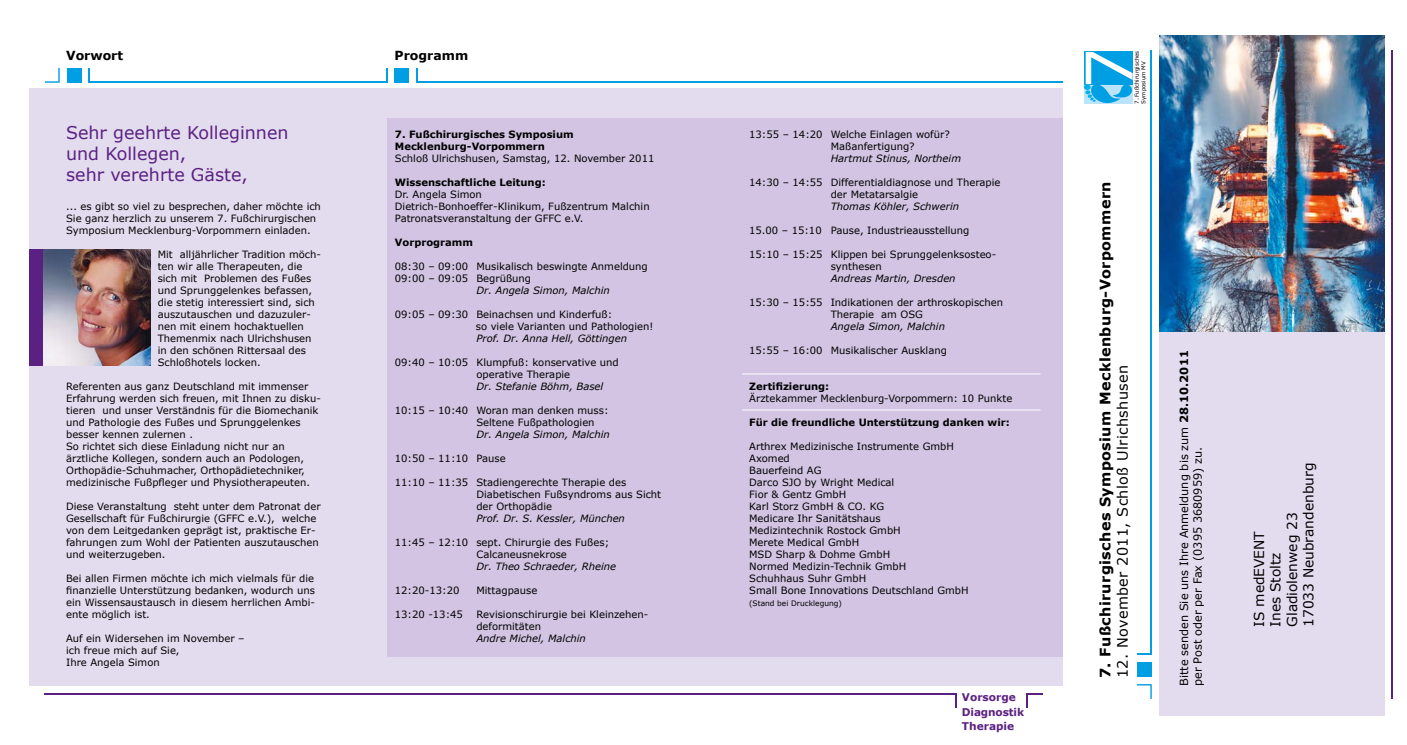
<style>
.page{position:relative;width:1407px;height:745px;background:#fff}
.page>*{position:absolute;margin:0;border:0;box-sizing:border-box;transform-origin:0 0}
.t1{font:17.5px/21px "Verdana";color:#5b2182}
.t2{font:700 14.38px "Verdana";letter-spacing:.025em;color:#000}
.t3{font:14.38px "Verdana";letter-spacing:.025em;color:#000}
.t4{font:13.75px/16.5px "Verdana";color:#000}
.t5{font:700 12.5px "Verdana";color:#000}
.t6{font:11.25px/13.5px "Verdana";color:#000}
.t7{font:700 10.62px/14.4px "Verdana";color:#5b2182}
.t8{font:10px/12px "Verdana";color:#000}
.t9{font:italic 10px "Verdana";color:#000}
.t10{font:700 10px/12px "Verdana";color:#000}
.t11{font:7.5px "Verdana";color:#000}
.t12{font:5.5px/6.6px "Verdana";color:#000}
.s1{font-weight:700}
</style>
<div class="page">
<svg style="left:416px;top:68px;width:2px;height:13px"></svg>
<hr style="left:416px;top:81px;width:647px;height:2px;background:#009ee3">
<div style="left:394px;top:68px;width:15px;height:15px;background:#009ee3"></div>
<svg style="left:386px;top:68px;width:1px;height:13px"></svg>
<svg style="left:89px;top:68px;width:1px;height:13px"></svg>
<hr style="left:89px;top:81px;width:298px;height:2px;background:#009ee3">
<svg style="left:45px;top:68px;width:15px;height:15px"></svg>
<div style="left:67px;top:68px;width:15px;height:15px;background:#009ee3"></div>
<div style="left:30px;top:89px;width:1033px;height:596px;background:#e3dcee"></div>
<hr style="left:44px;top:692px;width:912px;height:2px;background:#5b2182">
<svg style="left:955px;top:692px;width:1px;height:15px"></svg>
<svg style="left:1026px;top:693px;width:17px;height:14px"></svg>
<div style="left:387px;top:118px;width:676px;height:538px;background:#d2c4e2"></div>
<hr style="left:742px;top:373px;width:298px;height:1px;background:#fff">
<hr style="left:742px;top:409px;width:298px;height:1px;background:#fff">
<div style="left:30px;top:249px;width:14px;height:117px;background:#5b2182"></div>
<img style="left:44px;top:249px;width:107px;height:117px">
<hr style="left:1391px;top:51px;width:2px;height:647px;background:#5b2182">
<div style="left:1159px;top:36px;width:225px;height:679px;background:#e3dcee"></div>
<svg style="left:1137px;top:653px;width:13px;height:1px"></svg>
<hr style="left:1150px;top:50px;width:1px;height:604px;background:#009ee3">
<svg style="left:1137px;top:684px;width:15px;height:14px"></svg>
<div style="left:1137px;top:661px;width:15px;height:15px;background:#009ee3"></div>
<img style="left:1159px;top:36px;width:225px;height:295px">
<div style="left:1084px;top:84px;width:48px;height:20px;background:#bbe3fa"></div>
<div style="left:1084px;top:51px;width:48px;height:33px;background:#009ee3"></div>
<svg style="left:1084px;top:52px;width:48px;height:51px"></svg>
<p class="t5" style="left:66px;top:47px;width:59px">Vorwort</p>
<p class="t5" style="left:394px;top:47px;width:75px">Programm</p>
<h1 class="t1" style="left:66px;top:122px;width:224px">Sehr geehrte Kolleginnen und Kollegen,<br>sehr verehrte Gäste,</h1>
<p class="t8" style="left:66px;top:200px;width:256px">... es gibt so viel zu besprechen, daher möchte ich<br>Sie ganz herzlich zu unserem 7. Fußchirurgischen<br>Symposium Mecklenburg-Vorpommern einladen.</p>
<p class="t8" style="left:158px;top:248px;width:165px">Mit alljährlicher Tradition möch&shy;ten wir alle Therapeuten, die sich mit Problemen des Fußes und Sprunggelenkes befassen, die stetig interessiert sind, sich auszutauschen und dazuzuler&shy;nen mit einem hochaktuellen<br>Themenmix nach Ulrichshusen in den schönen Rittersaal des<br>Schloßhotels locken.</p>
<p class="t8" style="left:66px;top:380px;width:256px">Referenten aus ganz Deutschland mit immenser Erfahrung werden sich freuen, mit Ihnen zu disku&shy;tieren und unser Verständnis für die Biomechanik und Pathologie des Fußes und Sprunggelenkes besser kennen zulernen .<br>So richtet sich diese Einladung nicht nur an ärztliche Kollegen, sondern auch an Podologen, Orthopädie-Schuhmacher, Orthopädietechniker, medizinische Fußpfleger und Physiotherapeuten.</p>
<p class="t8" style="left:66px;top:500px;width:256px">Diese Veranstaltung steht unter dem Patronat der Gesellschaft für Fußchirurgie (GFFC e.V.), welche von dem Leitgedanken geprägt ist, praktische Er&shy;fahrungen zum Wohl der Patienten auszutauschen und weiterzugeben.</p>
<p class="t8" style="left:66px;top:572px;width:250px;text-align:justify">Bei allen Firmen möchte ich mich vielmals für die finanzielle Unterstützung bedanken, wodurch uns ein Wissensaustausch in diesem herrlichen Ambi&shy;ente möglich ist.</p>
<p class="t8" style="left:66px;top:632px;width:180px">Auf ein Widersehen im November – ich freue mich auf Sie,<br>Ihre Angela Simon</p>
<p class="t10" style="left:395px;top:128px;width:180px">7. Fußchirurgisches Symposium<br>Mecklenburg-Vorpommern</p>
<p class="t8" style="left:395px;top:152px;width:261px">Schloß Ulrichshusen, Samstag, 12. November 2011</p>
<p class="t10" style="left:395px;top:176px;width:152px">Wissenschaftliche Leitung:</p>
<p class="t8" style="left:395px;top:188px;width:256px">Dr. Angela Simon<br>Dietrich-Bonhoeffer-Klinikum, Fußzentrum Malchin<br>Patronatsveranstaltung der GFFC e.V.</p>
<p class="t10" style="left:395px;top:236px;width:80px">Vorprogramm</p>
<p class="t8" style="left:395px;top:260px;width:254px">08:30 – 09:00 Musikalisch beswingte Anmeldung<br>09:00 – 09:05 Begrüßung</p>
<p class="t9" style="left:476px;top:284px;width:135px">Dr. Angela Simon, Malchin</p>
<p class="t8" style="left:476px;top:308px;width:179px;text-indent:-81px">09:05 – 09:30 Beinachsen und Kinderfuß:<br>so viele Varianten und Pathologien!</p>
<p class="t9" style="left:476px;top:332px;width:152px">Prof. Dr. Anna Hell, Göttingen</p>
<p class="t8" style="left:476px;top:356px;width:144px;text-indent:-81px">09:40 – 10:05 Klumpfuß: konservative und operative Therapie</p>
<p class="t9" style="left:476px;top:380px;width:128px">Dr. Stefanie Böhm, Basel</p>
<p class="t8" style="left:476px;top:404px;width:134px;text-indent:-82px">10:15 – 10:40 Woran man denken muss:<br>Seltene Fußpathologien</p>
<p class="t9" style="left:476px;top:428px;width:135px">Dr. Angela Simon, Malchin</p>
<p class="t8" style="left:395px;top:452px;width:112px">10:50 – 11:10 Pause</p>
<p class="t8" style="left:476px;top:476px;width:186px;text-indent:-82px">11:10 – 11:35 Stadiengerechte Therapie des<br>Diabetischen Fußsyndroms aus Sicht der Orthopädie</p>
<p class="t9" style="left:476px;top:512px;width:150px">Prof. Dr. S. Kessler, München</p>
<p class="t8" style="left:476px;top:536px;width:134px;text-indent:-82px">11:45 – 12:10 sept. Chirurgie des Fußes;<br>Calcaneusnekrose</p>
<p class="t9" style="left:476px;top:560px;width:141px">Dr. Theo Schraeder, Rheine</p>
<p class="t8" style="left:395px;top:584px;width:66px">12:20-13:20</p>
<p class="t8" style="left:476px;top:584px;width:63px">Mittagpause</p>
<p class="t8" style="left:395px;top:608px;width:70px">13:20 -13:45</p>
<p class="t8" style="left:476px;top:608px;width:172px">Revisionschirurgie bei Kleinzehen&shy;deformitäten</p>
<p class="t9" style="left:476px;top:632px;width:111px">Andre Michel, Malchin</p>
<p class="t8" style="left:831px;top:128px;width:121px;text-indent:-82px">13:55 – 14:20 Welche Einlagen wofür?<br>Maßanfertigung?</p>
<p class="t9" style="left:831px;top:152px;width:132px">Hartmut Stinus, Northeim</p>
<p class="t8" style="left:749px;top:176px;width:253px;text-align:center">14:30 – 14:55 Differentialdiagnose und Therapie der Metatarsalgie</p>
<p class="t9" style="left:831px;top:200px;width:130px">Thomas Köhler, Schwerin</p>
<p class="t8" style="left:749px;top:224px;width:222px">15.00 – 15:10 Pause, Industrieausstellung</p>
<p class="t8" style="left:831px;top:248px;width:166px;text-indent:-82px">15:10 – 15:25 Klippen bei Sprunggelenksosteo&shy;synthesen</p>
<p class="t9" style="left:831px;top:272px;width:126px">Andreas Martin, Dresden</p>
<p class="t8" style="left:749px;top:296px;width:255px;text-align:center">15:30 – 15:55 Indikationen der arthroskopischen<br>Therapie am OSG</p>
<p class="t9" style="left:831px;top:320px;width:116px">Angela Simon, Malchin</p>
<p class="t8" style="left:749px;top:344px;width:199px">15:55 – 16:00 Musikalischer Ausklang</p>
<p class="t10" style="left:749px;top:380px;width:82px">Zertifizierung:</p>
<p class="t8" style="left:749px;top:392px;width:265px">Ärztekammer Mecklenburg-Vorpommern: 10 Punkte</p>
<p class="t10" style="left:749px;top:416px;width:262px">Für die freundliche Unterstützung danken wir:</p>
<p class="t8" style="left:749px;top:440px;width:221px">Arthrex Medizinische Instrumente GmbH<br>Axomed<br>Bauerfeind AG<br>Darco SJO by Wright Medical<br>Fior &amp; Gentz GmbH<br>Karl Storz GmbH &amp; CO. KG<br>Medicare Ihr Sanitätshaus<br>Medizintechnik Rostock GmbH<br>Merete Medical GmbH<br>MSD Sharp &amp; Dohme GmbH<br>Normed Medizin-Technik GmbH<br>Schuhhaus Suhr GmbH<br>Small Bone Innovations Deutschland GmbH</p>
<p class="t11" style="left:749px;top:598px;width:94px">(Stand bei Drucklegung)</p>
<p class="t7" style="left:962px;top:689px;width:64px">Vorsorge<br>Diagnostik<br>Therapie</p>
<p class="t12" style="left:1133px;top:104px;width:54px;rotate:-90deg">7. Fußchirurgisches<br>Symposium MV</p>
<h2 class="t2" style="left:1096px;top:677px;width:497px;rotate:-90deg">7. Fußchirurgisches Symposium Mecklenburg-Vorpommern</h2>
<h2 class="t3" style="left:1113px;top:677px;width:314px;rotate:-90deg">12. November 2011, Schloß Ulrichshusen</h2>
<p class="t6" style="left:1177px;top:685px;width:337px;rotate:-90deg">Bitte senden Sie uns Ihre Anmeldung bis zum <span class="s1">28.10.2011 </span>per Post oder per Fax (0395 3680959) zu.</p>
<h3 class="t4" style="left:1251px;top:626px;width:166px;rotate:-90deg">IS medEVENT<br>Ines Stoltz<br>Gladiolenweg 23<br>17033 Neubrandenburg</h3>
</div>
